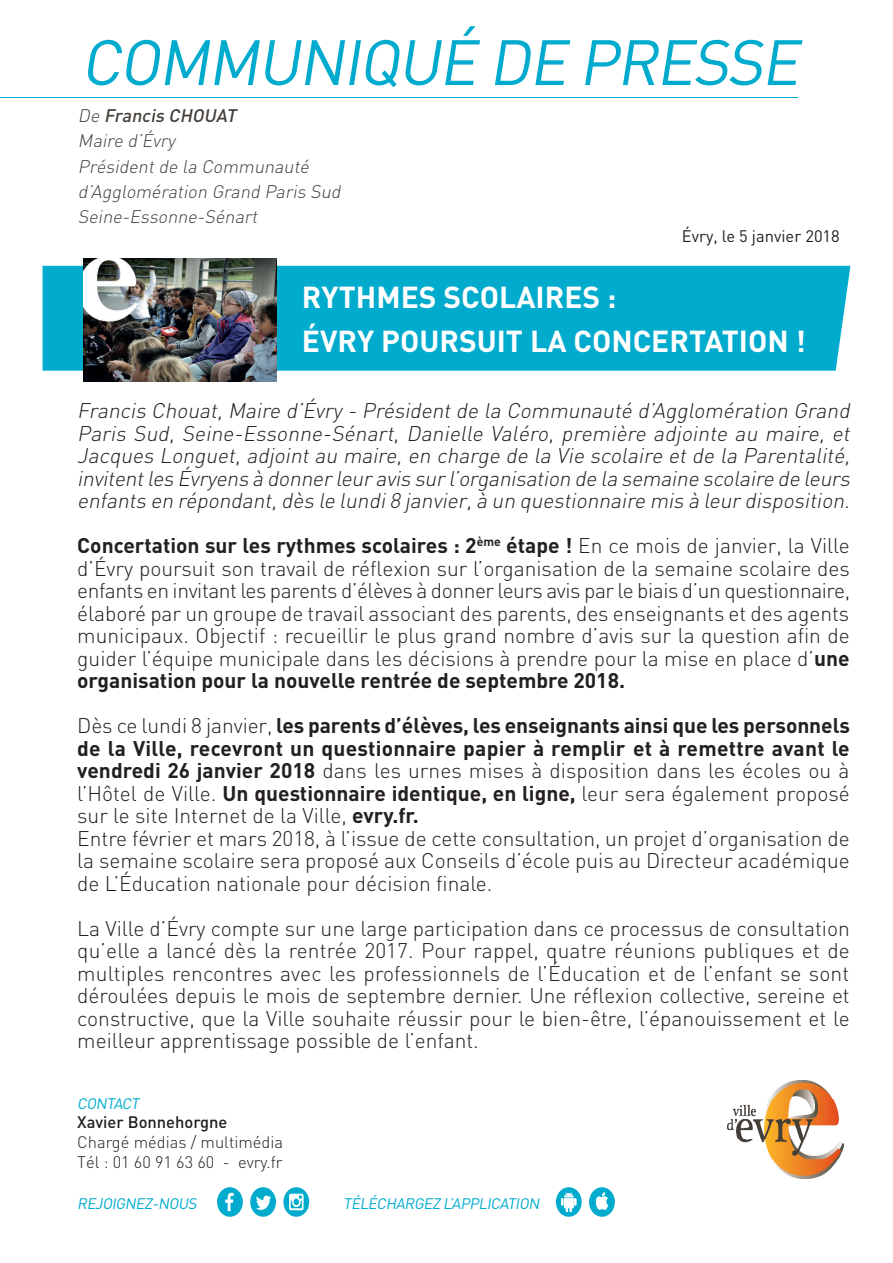
<style>
.page{position:relative;width:893px;height:1263px;background:#fff}
.page>*{position:absolute;margin:0;border:0;box-sizing:border-box;transform-origin:0 0}
.t1{font:italic 63px "DIN";color:#00abcd}
.t2{font:700 30px/43.5px "DIN";color:#fff}
.t3{font:300 21px/22.5px "DIN";color:#231f20;text-align:justify}
.t4{font:italic 300 21px/22.5px "DIN";color:#231f20;text-align:justify}
.t5{font:italic 300 18px/25.3px "DIN";color:#443e39}
.t6{font:300 16.5px/19.5px "DIN";color:#231f20}
.t7{font:16.5px "DIN";color:#231f20}
.t8{font:500 16.5px "DIN";color:#231f20}
.t9{font:italic 15.15px "DIN";color:#00abcd}
.s1{font-weight:500}
.s2{font-weight:700}
</style>
<div class="page">
<hr style="left:0;top:97px;width:797px;height:1px;background:#00abcd">
<div style="left:43px;top:266px;width:807px;height:105px;background:#00abcd"></div>
<svg style="left:283px;top:1187px;width:26px;height:30px"></svg>
<svg style="left:289px;top:1194px;width:15px;height:16px"></svg>
<svg style="left:250px;top:1187px;width:26px;height:30px"></svg>
<svg style="left:217px;top:1187px;width:26px;height:30px"></svg>
<svg style="left:556px;top:1187px;width:26px;height:30px"></svg>
<svg style="left:561px;top:1192px;width:15px;height:20px"></svg>
<div style="left:589px;top:1187px;width:26px;height:30px;background:#00abcd;border-radius:50%"></div>
<svg style="left:595px;top:1192px;width:13px;height:18px"></svg>
<img style="left:727px;top:1080px;width:117px;height:99px">
<img style="left:83px;top:259px;width:193px;height:122px">
<h1 class="t1" style="left:81px;top:23px;width:731px">COMMUNIQUÉ DE PRESSE</h1>
<p class="t5" style="left:78px;top:103px;width:268px">De <span class="s1">Francis CHOUAT<br></span>Maire d’Évry<br>Présidentde la Communauté d’Agglomération Grand Paris Sud<br>Seine-Essonne-Sénart</p>
<p class="t7" style="left:682px;top:226px;width:160px">Évry, le 5 janvier 2018</p>
<h2 class="t2" style="left:302px;top:274px;width:506px">RYTHMES SCOLAIRES :<br>ÉVRY POURSUIT LA CONCERTATION !</h2>
<p class="t4" style="left:77px;top:399px;width:778px">Francis Chouat,Maire d’Évry - Présidentde la Communauté d’Agglomération Grand Paris Sud, Seine-Essonne-Sénart, Danielle Valéro, première adjointe au maire, et Jacques Longuet, adjoint au maire, en charge de la Vie scolaire et de la Parentalité, invitentles Évryens à donnerleuravis surl’organisation de la semaine scolaire de leurs enfants en répondant,dès le lundi8 janvier,à un questionnaire mis à leur disposition.</p>
<p class="t3" style="left:77px;top:534px;width:774px"><span class="s2">Concertation sur les rythmes scolaires : 2</span><sup>ème</sup> <span class="s2">étape !</span> En ce mois de janvier, la Ville d’Évry poursuit son travail de réflexion sur l’organisation de la semaine scolaire des enfants en invitant les parents d’élèves à donner leurs avis par le biais d’un questionnaire, élaboré par un groupe de travail associant des parents, des enseignants et des agents municipaux. Objectif : recueillir le plus grand nombre d’avis sur la question afin de guider l’équipe municipale dans les décisions à prendre pour la mise en place d’<span class="s2">une organisation pour la nouvelle rentrée de septembre 2018.</span></p>
<p class="t3" style="left:77px;top:714px;width:774px;text-align:left">Dès ce lundi 8 janvier, <span class="s2">les parents d’élèves, les enseignants ainsi que les personnels de la Ville, recevront un questionnaire papier à remplir et à remettre avant le vendredi 26 janvier 2018</span> dans les urnes mises à disposition dans les écoles ou à l’Hôtel de Ville. <span class="s2">Un questionnaire identique, en ligne,</span> leur sera également proposé sur le site Internet de la Ville, <span class="s2">evry.fr.<br></span>Entre février et mars 2018, à l’issue de cette consultation, un projet d’organisation de la semaine scolaire sera proposé aux Conseils d’école puis au Directeur académique de L’Éducation nationale pour décision finale.</p>
<p class="t3" style="left:77px;top:917px;width:774px">La Ville d’Évry compte sur une large participation dans ce processus de consultation qu’elle a lancé dès la rentrée 2017. Pour rappel, quatre réunions publiques et de multiples rencontres avec les professionnels de l’Éducation et de l’enfant se sont déroulées depuis le mois de septembre dernier. Une réflexion collective, sereine et constructive, que la Ville souhaite réussir pour le bien-être, l’épanouissement et le meilleur apprentissage possible de l’enfant.</p>
<p class="t9" style="left:77px;top:1094px;width:66px">CONTACT</p>
<p class="t8" style="left:77px;top:1112px;width:152px">Xavier Bonnehorgne</p>
<p class="t6" style="left:77px;top:1132px;width:207px">Chargé médias / multimédia<br>Tél : 01 60 91 63 60 - evry.fr</p>
<p class="t9" style="left:77px;top:1194px;width:124px">REJOIGNEZ-NOUS</p>
<p class="t9" style="left:343px;top:1194px;width:201px">TÉLÉCHARGEZ L’APPLICATION</p>
</div>
